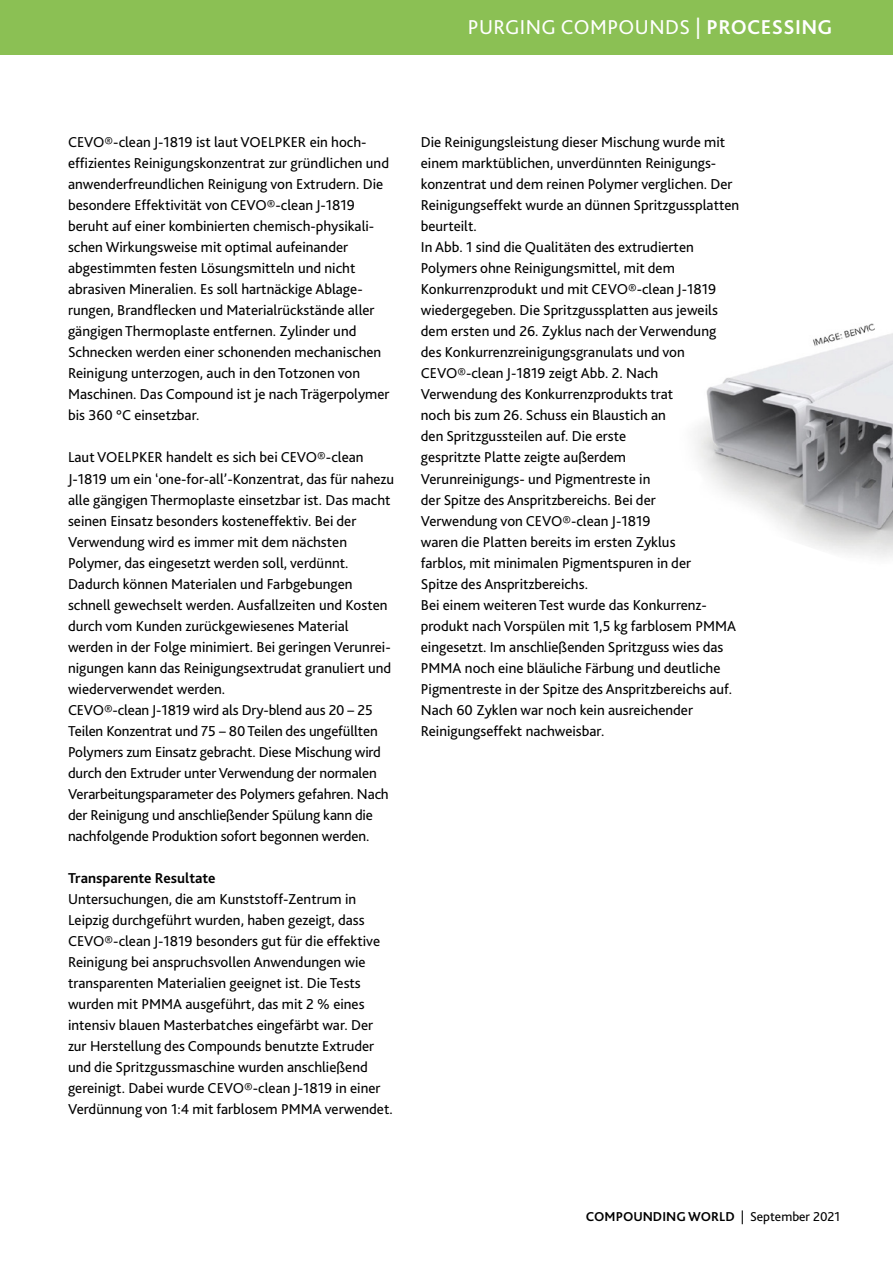
<style>
.page{position:relative;width:893px;height:1263px;background:#fff}
.page>*{position:absolute;margin:0;border:0;box-sizing:border-box;transform-origin:0 0}
.t1{font:21px "Bliss 2";letter-spacing:.02em;color:#fff}
.t2{font:15px/21px "Bliss 2";color:#000}
.t3{font:700 15px "Bliss 2";color:#000}
.t4{font:700 13.5px "Bliss 2";color:#000}
.s1{font-weight:700}
.s2{font-weight:400}
</style>
<div class="page">
<div style="left:0;top:0;width:893px;height:54px;background:#8bc054"></div>
<img style="left:695px;top:323px;width:198px;height:235px">
<h1 class="t1" style="left:468px;top:14px;width:366px">PURGING COMPOUNDS | <span class="s1">PROCESSING</span></h1>
<p class="t2" style="left:68px;top:132px;width:323px">CEVO®-clean J-1819 ist laut VOELPKER ein hoch&shy;effizientes Reinigungskonzentrat zur gründlichen und anwenderfreundlichen Reinigung von Extrudern. Die besondere Effektivität von CEVO®-clean J-1819 beruht auf einer kombinierten chemisch-physikali&shy;schen Wirkungsweise mit optimal aufeinander abgestimmten festen Lösungsmitteln und nicht abrasiven Mineralien. Es soll hartnäckige Ablage&shy;rungen, Brandflecken und Materialrückstände aller gängigen Thermoplaste entfernen. Zylinder und Schnecken werden einer schonenden mechanischen Reinigung unterzogen, auch in den Totzonen von Maschinen. Das Compound ist je nach Trägerpolymer bis 360 °C einsetzbar.</p>
<p class="t2" style="left:68px;top:447px;width:328px">Laut VOELPKER handelt es sich bei CEVO®-clean J-1819 um ein ‘one-for-all’-Konzentrat, das für nahezu alle gängigen Thermoplaste einsetzbar ist. Das macht seinen Einsatz besonders kosteneffektiv. Bei der Verwendung wird es immer mit dem nächsten Polymer, das eingesetzt werden soll, verdünnt.<br>Dadurch können Materialen und Farbgebungen schnell gewechselt werden. Ausfallzeiten und Kosten durch vom Kunden zurückgewiesenes Material werden in der Folge minimiert. Bei geringen Verunrei&shy;nigungen kann das Reinigungsextrudat granuliert und wiederverwendet werden.<br>CEVO®-clean J-1819 wird als Dry-blend aus 20 – 25<br>Teilen Konzentrat und 75 – 80 Teilen des ungefüllten Polymers zum Einsatz gebracht. Diese Mischung wird durch den Extruder unter Verwendung der normalen Verarbeitungsparameter des Polymers gefahren. Nach der Reinigung und anschließender Spülung kann die nachfolgende Produktion sofort begonnen werden.</p>
<p class="t3" style="left:68px;top:868px;width:149px">Transparente Resultate</p>
<p class="t2" style="left:68px;top:888px;width:326px">Untersuchungen, die am Kunststoff-Zentrum in Leipzig durchgeführt wurden, haben gezeigt, dass CEVO®-clean J-1819 besonders gut für die effektive Reinigung bei anspruchsvollen Anwendungen wie transparenten Materialien geeignet ist. Die Tests wurden mit PMMA ausgeführt, das mit 2 % eines intensiv blauen Masterbatches eingefärbt war. Der zur Herstellung des Compounds benutzte Extruder und die Spritzgussmaschine wurden anschließend gereinigt. Dabei wurde CEVO®-clean J-1819 in einer Verdünnung von 1:4 mit farblosem PMMA verwendet.</p>
<p class="t2" style="left:421px;top:132px;width:320px">Die Reinigungsleistung dieser Mischung wurde mit einem marktüblichen, unverdünnten Reinigungs&shy;konzentrat und dem reinen Polymer verglichen. Der Reinigungseffekt wurde an dünnen Spritzgussplatten beurteilt.<br>In Abb. 1 sind die Qualitäten des extrudierten Polymers ohne Reinigungsmittel, mit dem Konkurrenzprodukt und mit CEVO®-clean J-1819 wiedergegeben. Die Spritzgussplatten aus jeweils dem ersten und 26. Zyklus nach der Verwendung des Konkurrenzreinigungsgranulats und von CEVO®-clean J-1819 zeigt Abb. 2. Nach<br>Verwendung des Konkurrenzprodukts trat<br>noch bis zum 26. Schuss ein Blaustich an<br>den Spritzgussteilen auf. Die erste<br>gespritzte Platte zeigte außerdem<br>Verunreinigungs- und Pigmentreste in<br>der Spitze des Anspritzbereichs. Bei der<br>Verwendung von CEVO®-clean J-1819<br>waren die Platten bereits im ersten Zyklus<br>farblos, mit minimalen Pigmentspuren in der<br>Spitze des Anspritzbereichs.<br>Bei einem weiteren Test wurde das Konkurrenz&shy;produkt nach Vorspülen mit 1,5 kg farblosem PMMA eingesetzt. Im anschließenden Spritzguss wies das PMMA noch eine bläuliche Färbung und deutliche Pigmentreste in der Spitze des Anspritzbereichs auf.<br>Nach 60 Zyklen war noch kein ausreichender Reinigungseffekt nachweisbar.</p>
<p class="t4" style="left:586px;top:1208px;width:256px">COMPOUNDING WORLD <span class="s2">| September 2021</span></p>
</div>
